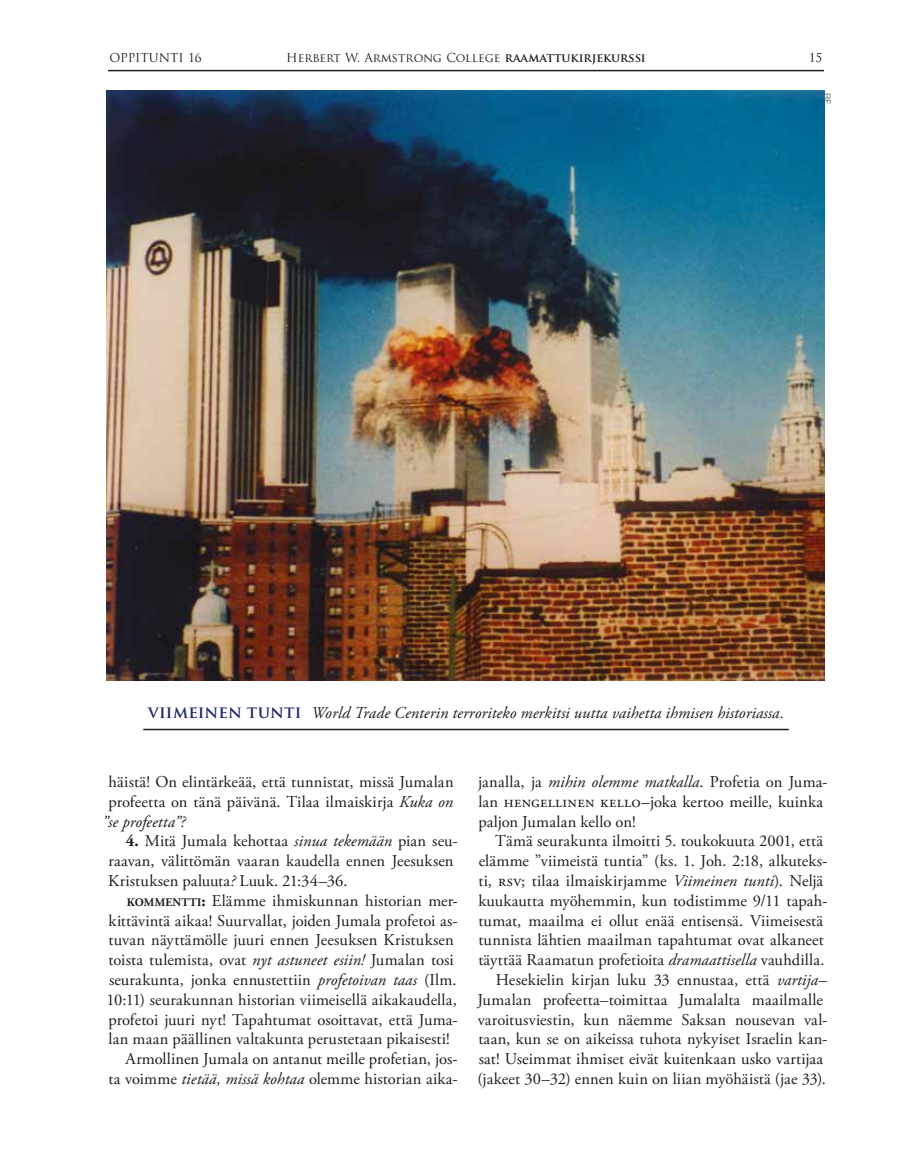
<style>
.page{position:relative;width:905px;height:1175px;background:#fff}
.page>*{position:absolute;margin:0;border:0;box-sizing:border-box;transform-origin:0 0}
.t1{font:16.5px/19.8px "Adobe Garamond Pro";letter-spacing:-.005em;color:#1d1d1b}
.t2{font:16.5px/19.8px "Adobe Garamond Pro";letter-spacing:.015em;color:#1d1d1b}
.t3{font:italic 16.5px "Adobe Garamond Pro";letter-spacing:.005em;color:#1d1d1b}
.t4{font:12px "Trajan Pro";color:#1d1d1b}
.t5{font:9px "Helvetica Neue";color:#706f6f}
.s1{font-weight:700}
.s2{font-family:"Trajan Pro";font-weight:700;font-style:normal;color:#202967}
.s3{font-style:italic}
.s4{font-weight:700;font-size:11.55px}
</style>
<div class="page">
<img style="left:107px;top:90px;width:717px;height:590px">
<hr style="left:108px;top:70px;width:716px;height:1px;background:#1d1d1b">
<hr style="left:143px;top:728px;width:645px;height:2px;background:#1d1d1b">
<p class="t4" style="left:110px;top:50px;width:94px">OPPITUNTI 16</p>
<p class="t4" style="left:286px;top:50px;width:361px">Herbert W. Armstrong College <span class="s1">RAAMATTUKIRJEKURSSI</span></p>
<p class="t4" style="left:808px;top:50px;width:15px">15</p>
<p class="t5" style="left:834px;top:93px;width:13px;rotate:90deg">RF</p>
<p class="t3" style="left:148px;top:703px;width:637px"><span class="s2">VIIMEINEN TUNTI</span> World Trade Centerin terroriteko merkitsi uutta vaihetta ihmisen historiassa.</p>
<p class="t1" style="left:109px;top:772px;width:346px">häistä! On elintärkeää, että tunnistat, missä Jumalan</p>
<p class="t1" style="left:109px;top:792px;width:346px">profeetta on tänä päivänä. Tilaa ilmaiskirja <span class="s3">Kuka on</span></p>
<p class="t3" style="left:102px;top:811px;width:85px">”se profeetta”?</p>
<p class="t1" style="left:108px;top:831px;width:351px;text-indent:18px"><span class="s1">4.</span> Mitä Jumala kehottaa <span class="s3">sinua tekemään</span> pian seu&shy;raavan, välittömän vaaran kaudella ennen Jeesuksen<br>Kristuksen paluuta<span class="s3">?</span> Luuk. 21:34–36.</p>
<p class="t1" style="left:127px;top:891px;width:332px"><span class="s4">KOMMENTTI</span><span class="s1">:</span> Elämme ihmiskunnan historian mer-</p>
<p class="t1" style="left:109px;top:911px;width:351px">kittävintä aikaa! Suurvallat, joiden Jumala profetoi as-</p>
<p class="t1" style="left:109px;top:930px;width:346px">tuvan näyttämölle juuri ennen Jeesuksen Kristuksen</p>
<p class="t1" style="left:109px;top:950px;width:346px">toista tulemista, ovat <span class="s3">nyt astuneet esiin!</span> Jumalan tosi</p>
<p class="t1" style="left:109px;top:970px;width:349px">seurakunta, jonka ennustettiin <span class="s3">profetoivan taas</span> (Ilm.</p>
<p class="t1" style="left:107px;top:990px;width:351px">10:11) seurakunnan historian viimeisellä aikakaudella,</p>
<p class="t1" style="left:109px;top:1010px;width:351px">profetoi juuri nyt! Tapahtumat osoittavat, että Juma-</p>
<p class="t1" style="left:109px;top:1029px;width:343px">lan maan päällinen valtakunta perustetaan pikaisesti!</p>
<p class="t1" style="left:125px;top:1049px;width:334px">Armollinen Jumala on antanut meille profetian, jos-</p>
<p class="t1" style="left:109px;top:1069px;width:351px">ta voimme <span class="s3">tietää, missä kohtaa</span> olemme historian aika-</p>
<p class="t2" style="left:478px;top:772px;width:351px">janalla, ja <span class="s3">mihin olemme matkalla</span>. Profetia on Juma&shy;lan hengellinen kello–joka kertoo meille, kuinka paljon Jumalan kello on!</p>
<p class="t1" style="left:477px;top:831px;width:352px;text-align:right">Tämä seurakunta ilmoitti 5. toukokuuta 2001, että elämme ”viimeistä tuntia” (ks. 1. Joh. 2:18, alkuteks&shy;ti, rsv; tilaa ilmaiskirjamme <span class="s3">Viimeinen tunti</span>). Neljä kuukautta myöhemmin, kun todistimme 9/11 tapah&shy;tumat, maailma ei ollut enää entisensä. Viimeisestä tunnista lähtien maailman tapahtumat ovat alkaneet täyttää Raamatun profetioita <span class="s3">dramaattisella</span> vauhdilla.<br>Hesekielin kirjan luku 33 ennustaa, että <span class="s3">vartija– </span>Jumalan profeetta–toimittaa Jumalalta maailmalle varoitusviestin, kun näemme Saksan nousevan val&shy;taan, kun se on aikeissa tuhota nykyiset Israelin kan&shy;sat! Useimmat ihmiset eivät kuitenkaan usko vartijaa (jakeet 30–32) ennen kuin on liian myöhäistä (jae 33).</p>
</div>
